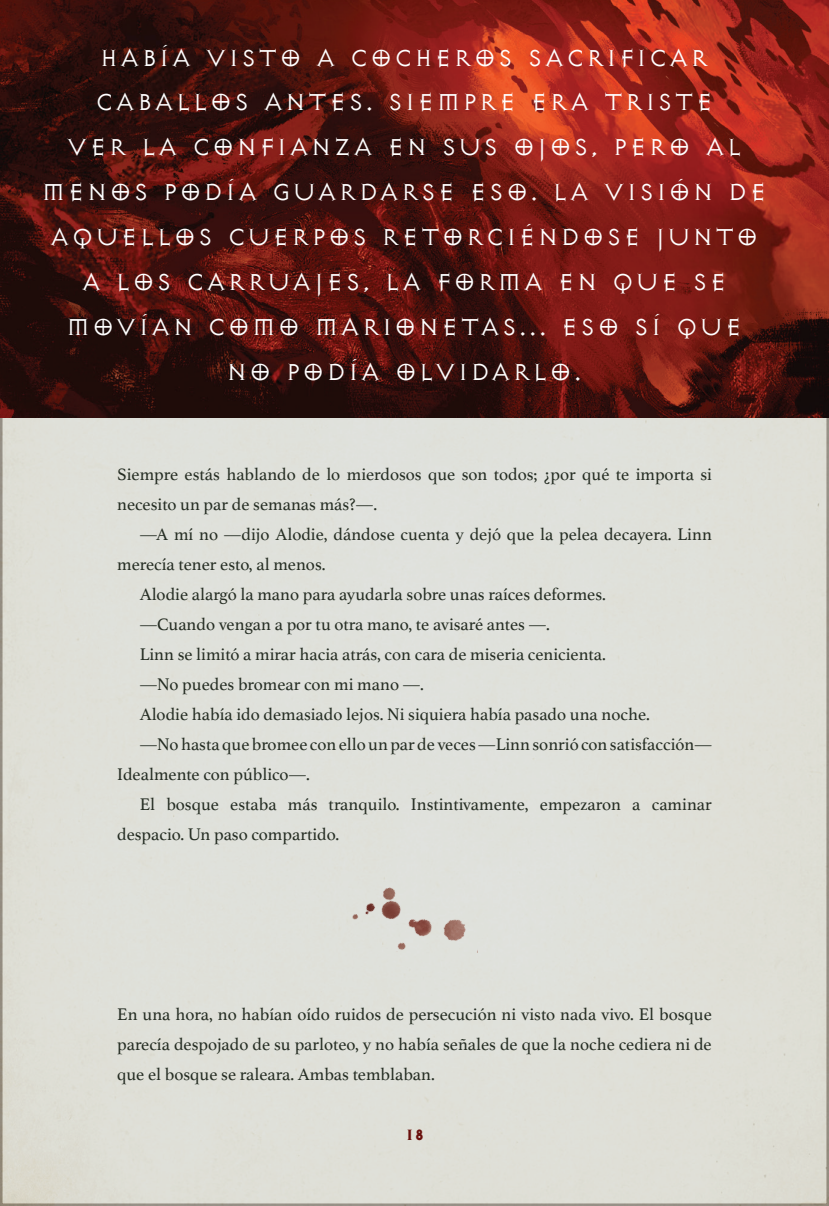
<style>
.page{position:relative;width:829px;height:1206px;background:#fff}
.page>*{position:absolute;margin:0;border:0;box-sizing:border-box;transform-origin:0 0}
.t1{font:300 27.5px/45px "Exocet Blizzard OT";letter-spacing:.04em;color:#fff;text-align:center}
.t2{font:17.75px/30px "Athelas";color:#252d23}
.t3{font:800 17.75px "Exocet Blizzard OT";color:#690f0c}
</style>
<div class="page">
<div style="left:0;top:0;width:828px;height:1206px;background:#dfe0d9"></div>
<img style="left:0;top:0;width:828px;height:418px">
<img style="left:352px;top:887px;width:114px;height:63px">
<p class="t1" style="left:41px;top:35px;width:727px">HABÍA VISTO A COCHEROS SACRIFICAR CABALLOS ANTES. SIEMPRE ERA TRISTE<br>VER LA CONFIANZA EN SUS OJOS, PERO AL MENOS PODÍA GUARDARSE ESO. LA VISIÓN DE AQUELLOS CUERPOS RETORCIÉNDOSE JUNTO A LOS CARRUAJES, LA FORMA EN QUE SE MOVÍAN COMO MARIONETAS... ESO SÍ QUE NO PODÍA OLVIDARLO.</p>
<p class="t2" style="left:117px;top:459px;width:596px">Siempre estás hablando de lo mierdosos que son todos; ¿por qué te importa si necesito un par de semanas más?—.</p>
<p class="t2" style="left:140px;top:519px;width:573px">—A mí no —dijo Alodie, dándose cuenta y dejó que la pelea decayera. Linn</p>
<p class="t2" style="left:117px;top:549px;width:210px">merecía tener esto, al menos.</p>
<p class="t2" style="left:140px;top:579px;width:467px">Alodie alargó la mano para ayudarla sobre unas raíces deformes.</p>
<p class="t2" style="left:140px;top:609px;width:411px">—Cuando vengan a por tu otra mano, te avisaré antes —.</p>
<p class="t2" style="left:140px;top:639px;width:467px">Linn se limitó a mirar hacia atrás, con cara de miseria cenicienta.</p>
<p class="t2" style="left:140px;top:669px;width:286px">—No puedes bromear con mi mano —.</p>
<p class="t2" style="left:140px;top:699px;width:511px">Alodie había ido demasiado lejos. Ni siquiera había pasado una noche.</p>
<p class="t2" style="left:140px;top:729px;width:573px">—No hasta que bromee con ello un par de veces —Linn sonrió con satisfacción—</p>
<p class="t2" style="left:117px;top:759px;width:194px">Idealmente con público—.</p>
<p class="t2" style="left:140px;top:789px;width:573px">El bosque estaba más tranquilo. Instintivamente, empezaron a caminar</p>
<p class="t2" style="left:117px;top:819px;width:223px">despacio. Un paso compartido.</p>
<p class="t2" style="left:117px;top:999px;width:595px;text-align:justify">En una hora, no habían oído ruidos de persecución ni visto nada vivo. El bosque parecía despojado de su parloteo, y no había señales de que la noche cediera ni de que el bosque se raleara. Ambas temblaban.</p>
<p class="t3" style="left:405px;top:1126px;width:21px">18</p>
</div>
